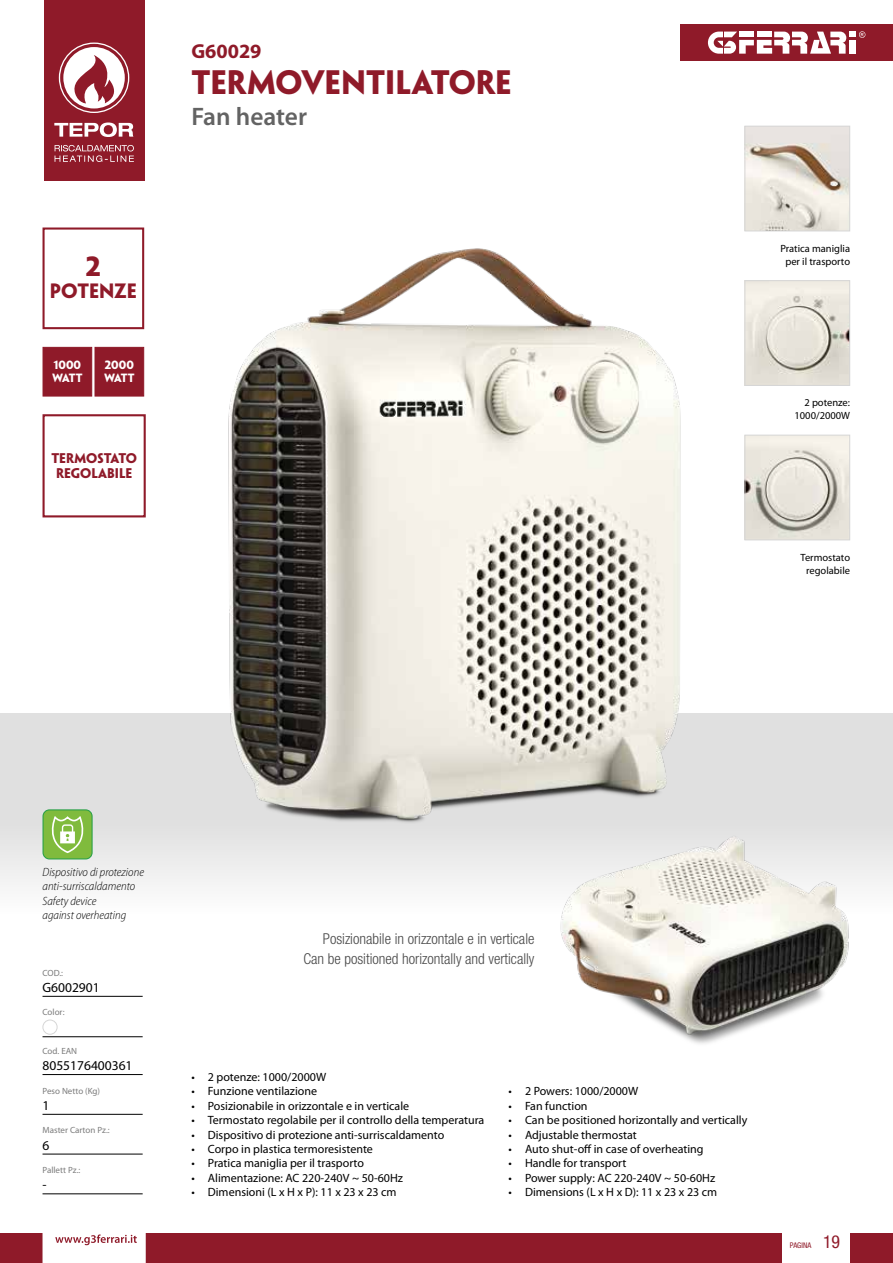
<style>
.page{position:relative;width:893px;height:1263px;background:#fff}
.page>*{position:absolute;margin:0;border:0;box-sizing:border-box;transform-origin:0 0}
.t1{font:700 30.45px "Penumbra Sans Std";color:#8f1a29}
.t2{font:600 25.35px "Myriad Pro";color:#636363}
.t3{font:700 24.9px "Penumbra Sans Std";color:#8f1a29}
.t4{font:700 20.25px "Myriad Pro";color:#8f1a29}
.t5{font:700 18.6px "Penumbra Sans Std";color:#8f1a29}
.t6{font:condensed 17.85px "Helvetica Neue LT Std";color:#8f1a29}
.t7{font:300 condensed 15px/19.5px "Helvetica Neue LT Std";color:#484848;text-align:right}
.t8{font:13.5px "Myriad Pro";color:#000}
.t9{font:700 12.6px/15.1px "Penumbra Sans Std";color:#8f1a29;text-align:center}
.t10{font:12px "Myriad Pro";color:#000}
.t11{font:italic 300 semi-condensed 12px/14.4px "Myriad Pro";color:#000}
.t12{font:700 10.8px/12.9px "Penumbra Sans Std";color:#fff}
.t13{font:10.5px/12.6px "Myriad Pro";color:#000;text-align:center}
.t14{font:9px "Myriad Pro";color:#7c7c7c}
.t15{font:condensed 7.8px "Helvetica Neue LT Std";color:#8f1a29}
</style>
<div class="page">
<div style="left:0;top:1233px;width:893px;height:30px;background:#8f1a29"></div>
<svg style="left:43px;top:1233px;width:103px;height:30px;background:#f6ecee"></svg>
<div style="left:0;top:713px;width:893px;height:214px;background:linear-gradient(to bottom,#d7d7d7,#f8f8f8)"></div>
<div style="left:782px;top:1231px;width:67px;height:32px;background:#fff"></div>
<div style="left:44px;top:0;width:100px;height:181px;background:#8f1a29"></div>
<svg style="left:55px;top:145px;width:79px;height:17px"></svg>
<svg style="left:54px;top:122px;width:79px;height:15px"></svg>
<div style="left:59px;top:43px;width:70px;height:70px;border:1px solid #fff;border-radius:50%"></div>
<svg style="left:63px;top:47px;width:62px;height:61px"></svg>
<div style="left:680px;top:24px;width:213px;height:37px;background:#8f1a29"></div>
<hr style="left:0;top:24px;width:1px;height:37px;background:#8f1a29">
<svg style="left:708px;top:31px;width:157px;height:23px"></svg>
<img style="left:746px;top:128px;width:102px;height:101px">
<div style="left:744px;top:126px;width:106px;height:105px;border:1px solid #d6d6d6"></div>
<img style="left:763px;top:282px;width:85px;height:102px">
<div style="left:744px;top:280px;width:106px;height:106px;border:1px solid #d6d6d6"></div>
<img style="left:763px;top:437px;width:85px;height:101px">
<div style="left:744px;top:435px;width:106px;height:105px;border:1px solid #d6d6d6"></div>
<hr style="left:43px;top:996px;width:100px;height:1px;background:#000">
<hr style="left:43px;top:1036px;width:100px;height:1px;background:#000">
<hr style="left:43px;top:1074px;width:100px;height:1px;background:#000">
<hr style="left:43px;top:1114px;width:100px;height:1px;background:#000">
<hr style="left:43px;top:1154px;width:100px;height:1px;background:#000">
<hr style="left:43px;top:1193px;width:100px;height:1px;background:#000">
<div style="left:43px;top:1020px;width:15px;height:15px;border:1px solid #d6d6d6;border-radius:50%"></div>
<div style="left:43px;top:347px;width:49px;height:50px;background:#8f1a29;border:1px solid #8f1a29"></div>
<div style="left:95px;top:347px;width:49px;height:50px;background:#8f1a29;border:1px solid #8f1a29"></div>
<div style="left:43px;top:227px;width:101px;height:102px;background:#fff;border:2px solid #8f1a29"></div>
<div style="left:43px;top:414px;width:103px;height:103px;background:#fff;border:2px solid #8f1a29"></div>
<img style="left:138px;top:193px;width:625px;height:704px">
<img style="left:547px;top:783px;width:307px;height:261px">
<div style="left:43px;top:810px;width:49px;height:49px;background:#80bb3d;border-radius:6px"></div>
<svg style="left:51px;top:817px;width:33px;height:36px"></svg>
<div style="left:62px;top:824px;width:11px;height:14px;border:1px solid #fff;border-radius:2px"></div>
<div style="left:43px;top:809px;width:50px;height:50px;border:1px solid #239e46;border-radius:6px"></div>
<h3 class="t3" style="left:86px;top:251px;width:16px">2</h3>
<h3 class="t5" style="left:50px;top:279px;width:89px">POTENZE</h3>
<p class="t12" style="left:53px;top:359px;width:31px">1000<br>WATT</p>
<p class="t12" style="left:104px;top:359px;width:31px">2000<br>WATT</p>
<p class="t9" style="left:51px;top:451px;width:87px">TERMOSTATO<br>REGOLABILE</p>
<h3 class="t4" style="left:191px;top:40px;width:72px">G60029</h3>
<h1 class="t1" style="left:191px;top:63px;width:322px">TERMOVENTILATORE</h1>
<h2 class="t2" style="left:191px;top:102px;width:117px">Fan heater</h2>
<p class="t13" style="left:780px;top:242px;width:71px">Pratica maniglia per il trasporto</p>
<p class="t13" style="left:794px;top:397px;width:57px;text-align:right">2 potenze:<br>1000/2000W</p>
<p class="t13" style="left:800px;top:551px;width:51px">Termostato regolabile</p>
<p class="t11" style="left:43px;top:865px;width:103px">Dispositivo di protezione anti-surriscaldamento<br>Safety device<br>against overheating</p>
<p class="t14" style="left:43px;top:968px;width:22px">COD.:</p>
<p class="t8" style="left:43px;top:980px;width:59px">G6002901</p>
<p class="t14" style="left:43px;top:1007px;width:24px">Color:</p>
<p class="t14" style="left:43px;top:1046px;width:36px">Cod. EAN</p>
<p class="t8" style="left:43px;top:1058px;width:92px">8055176400361</p>
<p class="t14" style="left:43px;top:1086px;width:59px">Peso Netto (Kg)</p>
<p class="t8" style="left:43px;top:1098px;width:8px">1</p>
<p class="t14" style="left:43px;top:1125px;width:69px">Master Carton Pz.:</p>
<p class="t8" style="left:43px;top:1138px;width:8px">6</p>
<p class="t14" style="left:43px;top:1165px;width:39px">Pallett Pz.:</p>
<p class="t8" style="left:43px;top:1177px;width:6px">-</p>
<p class="t7" style="left:303px;top:929px;width:233px">Posizionabile in orizzontale e in verticale<br>Can be positioned horizontally and vertically</p>
<p class="t10" style="left:191px;top:1070px;width:136px">• 2 potenze: 1000/2000W</p>
<p class="t10" style="left:191px;top:1085px;width:127px">• Funzione ventilazione</p>
<p class="t10" style="left:191px;top:1099px;width:219px">• Posizionabile in orizzontale e in verticale</p>
<p class="t10" style="left:191px;top:1114px;width:294px">• Termostato regolabile per il controllo della temperatura</p>
<p class="t10" style="left:191px;top:1128px;width:254px">• Dispositivo di protezione anti-surriscaldamento</p>
<p class="t10" style="left:191px;top:1142px;width:183px">• Corpo in plastica termoresistente</p>
<p class="t10" style="left:191px;top:1157px;width:174px">• Pratica maniglia per il trasporto</p>
<p class="t10" style="left:191px;top:1171px;width:213px">• Alimentazione: AC 220-240V ~ 50-60Hz</p>
<p class="t10" style="left:191px;top:1186px;width:207px">• Dimensioni (L x H x P): 11 x 23 x 23 cm</p>
<p class="t10" style="left:508px;top:1085px;width:131px">• 2 Powers: 1000/2000W</p>
<p class="t10" style="left:508px;top:1099px;width:81px">• Fan function</p>
<p class="t10" style="left:508px;top:1114px;width:240px">• Can be positioned horizontally and vertically</p>
<p class="t10" style="left:508px;top:1128px;width:130px">• Adjustable thermostat</p>
<p class="t10" style="left:508px;top:1142px;width:197px">• Auto shut-off in case of overheating</p>
<p class="t10" style="left:508px;top:1157px;width:119px">• Handle for transport</p>
<p class="t10" style="left:508px;top:1171px;width:208px">• Power supply: AC 220-240V ~ 50-60Hz</p>
<p class="t10" style="left:508px;top:1186px;width:210px">• Dimensions (L x H x D): 11 x 23 x 23 cm</p>
<p class="t15" style="left:790px;top:1240px;width:23px">PAGINA</p>
<h3 class="t6" style="left:823px;top:1231px;width:19px">19</h3>
</div>
